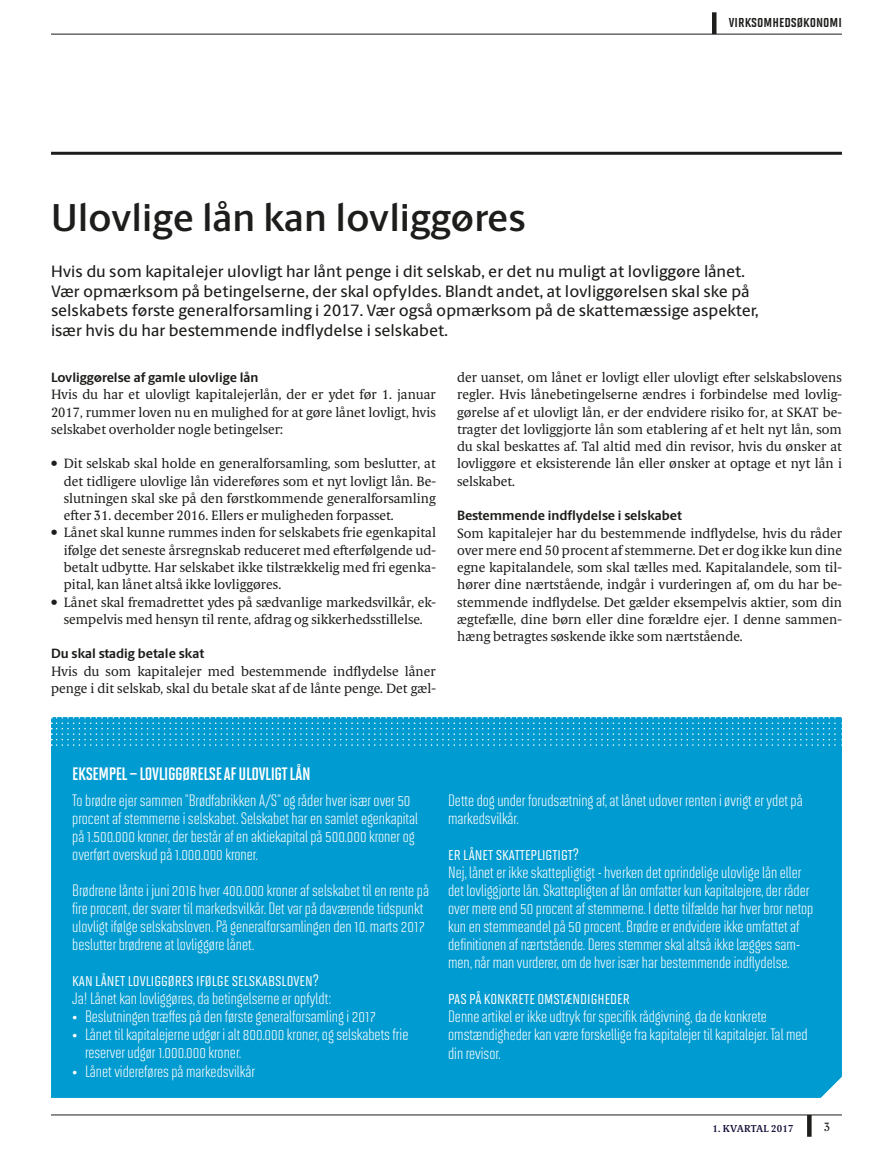
<style>
.page{position:relative;width:893px;height:1149px;background:#fff}
.page>*{position:absolute;margin:0;border:0;box-sizing:border-box;transform-origin:0 0}
.t1{font:600 39px "Berling Sans";color:#1d1d1b}
.t2{font:18px "Solano Gothic MVB Bd Cap";letter-spacing:-.02em;color:#fff}
.t3{font:16.5px/18px "Solano Gothic MVB";color:#fff}
.t4{font:500 16.5px/19.5px "Berling Sans";color:#1d1d1b}
.t5{font:16.5px "Solano Gothic MVB Md SC";color:#fff}
.t6{font:15px "Solano Gothic MVB Bd SC";color:#1d1d1b}
.t7{font:13.5px/17.2px "Berling Serif Text";color:#1d1d1b;text-align:justify}
.t8{font:700 13.5px "Berling Sans";color:#1d1d1b}
.t9{font:12px "Berling Serif Text";color:#1d1d1b}
.t10{font:600 10.2px "Berling Serif Text";letter-spacing:.02em;color:#131139}
</style>
<div class="page">
<div style="left:807px;top:1114px;width:5px;height:22px;background:#1d1d1b"></div>
<hr style="left:51px;top:152px;width:791px;height:3px;background:#1d1d1b">
<hr style="left:51px;top:34px;width:791px;height:1px;background:#1d1d1b">
<hr style="left:712px;top:12px;width:4px;height:22px;background:#1d1d1b">
<hr style="left:51px;top:1114px;width:791px;height:1px;background:#1d1d1b">
<div style="left:51px;top:745px;width:791px;height:352px;background:#009bd0"></div>
<svg style="left:51px;top:717px;width:791px;height:28px;background:#0ea0d2"></svg>
<svg style="left:73px;top:1015px;width:7px;height:8px"></svg>
<svg style="left:73px;top:1033px;width:7px;height:8px"></svg>
<svg style="left:73px;top:1069px;width:7px;height:8px"></svg>
<p class="t6" style="left:729px;top:14px;width:115px">VIRKSOMHEDSØKONOMI</p>
<h1 class="t1" style="left:51px;top:193px;width:477px">Ulovlige lån kan lovliggøres</h1>
<p class="t4" style="left:51px;top:262px;width:709px">Hvis du som kapitalejer ulovligt har lånt penge i dit selskab, er det nu muligt at lovliggøre lånet.<br>Vær opmærksom på betingelserne, der skal opfyldes. Blandt andet, at lovliggørelsen skal ske på selskabets første generalforsamling i 2017. Vær også opmærksom på de skattemæssige aspekter, især hvis du har bestemmende indflydelse i selskabet.</p>
<p class="t8" style="left:51px;top:369px;width:209px">Lovliggørelse af gamle ulovlige lån</p>
<p class="t7" style="left:51px;top:386px;width:386px">Hvis du har et ulovligt kapitalejerlån, der er ydet før 1. januar 2017, rummer loven nu en mulighed for at gøre lånet lovligt, hvis selskabet overholder nogle betingelser:</p>
<p class="t7" style="left:64px;top:455px;width:374px;text-align:left">Dit selskab skal holde en generalforsamling, som beslutter, at det tidligere ulovlige lån videreføres som et nyt lovligt lån. Be&shy;slutningen skal ske på den førstkommende generalforsamling efter 31. december 2016. Ellers er muligheden forpasset.<br>Lånet skal kunne rummes inden for selskabets frie egenkapital ifølge det seneste årsregnskab reduceret med efterfølgende ud&shy;betalt udbytte. Har selskabet ikke tilstrækkelig med fri egenka&shy;pital, kan lånet altså ikke lovliggøres.<br>Lånet skal fremadrettet ydes på sædvanlige markedsvilkår, ek&shy;sempelvis med hensyn til rente, afdrag og sikkerhedsstillelse.</p>
<p class="t8" style="left:51px;top:645px;width:155px">Du skal stadig betale skat</p>
<p class="t7" style="left:51px;top:662px;width:386px">Hvis du som kapitalejer med bestemmende indflydelse låner penge i dit selskab, skal du betale skat af de lånte penge. Det gæl-</p>
<p class="t7" style="left:457px;top:368px;width:386px">der uanset, om lånet er lovligt eller ulovligt efter selskabslovens regler. Hvis lånebetingelserne ændres i forbindelse med lovlig&shy;gørelse af et ulovligt lån, er der endvidere risiko for, at SKAT be&shy;tragter det lovliggjorte lån som etablering af et helt nyt lån, som du skal beskattes af. Tal altid med din revisor, hvis du ønsker at lovliggøre et eksisterende lån eller ønsker at optage et nyt lån i selskabet.</p>
<p class="t8" style="left:457px;top:507px;width:226px">Bestemmende indflydelse i selskabet</p>
<p class="t7" style="left:457px;top:524px;width:386px">Som kapitalejer har du bestemmende indflydelse, hvis du råder over mere end 50 procent af stemmerne. Det er dog ikke kun dine egne kapitalandele, som skal tælles med. Kapitalandele, som til&shy;hører dine nærtstående, indgår i vurderingen af, om du har be&shy;stemmende indflydelse. Det gælder eksempelvis aktier, som din ægtefælle, dine børn eller dine forældre ejer. I denne sammen&shy;hæng betragtes søskende ikke som nærtstående.</p>
<h2 class="t2" style="left:72px;top:763px;width:240px">EKSEMPEL – LOVLIGGØRELSE AF ULOVLIGT LÅN</h2>
<p class="t3" style="left:72px;top:791px;width:347px">To brødre ejer sammen ”Brødfabrikken A/S” og råder hver især over 50 procent af stemmerne i selskabet. Selskabet har en samlet egenkapital på 1.500.000 kroner, der består af en aktiekapital på 500.000 kroner og overført overskud på 1.000.000 kroner.</p>
<p class="t3" style="left:72px;top:881px;width:358px">Brødrene lånte i juni 2016 hver 400.000 kroner af selskabet til en rente på fire procent, der svarer til markedsvilkår. Det var på daværende tidspunkt ulovligt ifølge selskabsloven. På generalforsamlingen den 10. marts 2017 beslutter brødrene at lovliggøre lånet.</p>
<p class="t5" style="left:72px;top:971px;width:248px">KAN LÅNET LOVLIGGØRES IFØLGE SELSKABSLOVEN?</p>
<p class="t3" style="left:85px;top:989px;width:325px;text-indent:-13px">Ja! Lånet kan lovliggøres, da betingelserne er opfyldt:<br>Beslutningen træffes på den første generalforsamling i 2017<br>Lånet til kapitalejerne udgør i alt 800.000 kroner, og selskabets frie reserver udgør 1.000.000 kroner.<br>Lånet videreføres på markedsvilkår</p>
<p class="t3" style="left:448px;top:791px;width:356px">Dette dog under forudsætning af, at lånet udover renten i øvrigt er ydet på markedsvilkår.</p>
<p class="t5" style="left:448px;top:845px;width:132px">ER LÅNET SKATTEPLIGTIGT?</p>
<p class="t3" style="left:448px;top:863px;width:367px">Nej, lånet er ikke skattepligtigt - hverken det oprindelige ulovlige lån eller det lovliggjorte lån. Skattepligten af lån omfatter kun kapitalejere, der råder over mere end 50 procent af stemmerne. I dette tilfælde har hver bror netop kun en stemmeandel på 50 procent. Brødre er endvidere ikke omfattet af definitionen af nærtstående. Deres stemmer skal altså ikke lægges sam&shy;men, når man vurderer, om de hver især har bestemmende indflydelse.</p>
<p class="t5" style="left:448px;top:989px;width:183px">PAS PÅ KONKRETE OMSTÆNDIGHEDER</p>
<p class="t3" style="left:448px;top:1007px;width:361px">Denne artikel er ikke udtryk for specifik rådgivning, da de konkrete omstændigheder kan være forskellige fra kapitalejer til kapitalejer. Tal med din revisor.</p>
<p class="t10" style="left:713px;top:1121px;width:83px">1. KVARTAL 2017</p>
<p class="t9" style="left:824px;top:1119px;width:8px">3</p>
</div>
